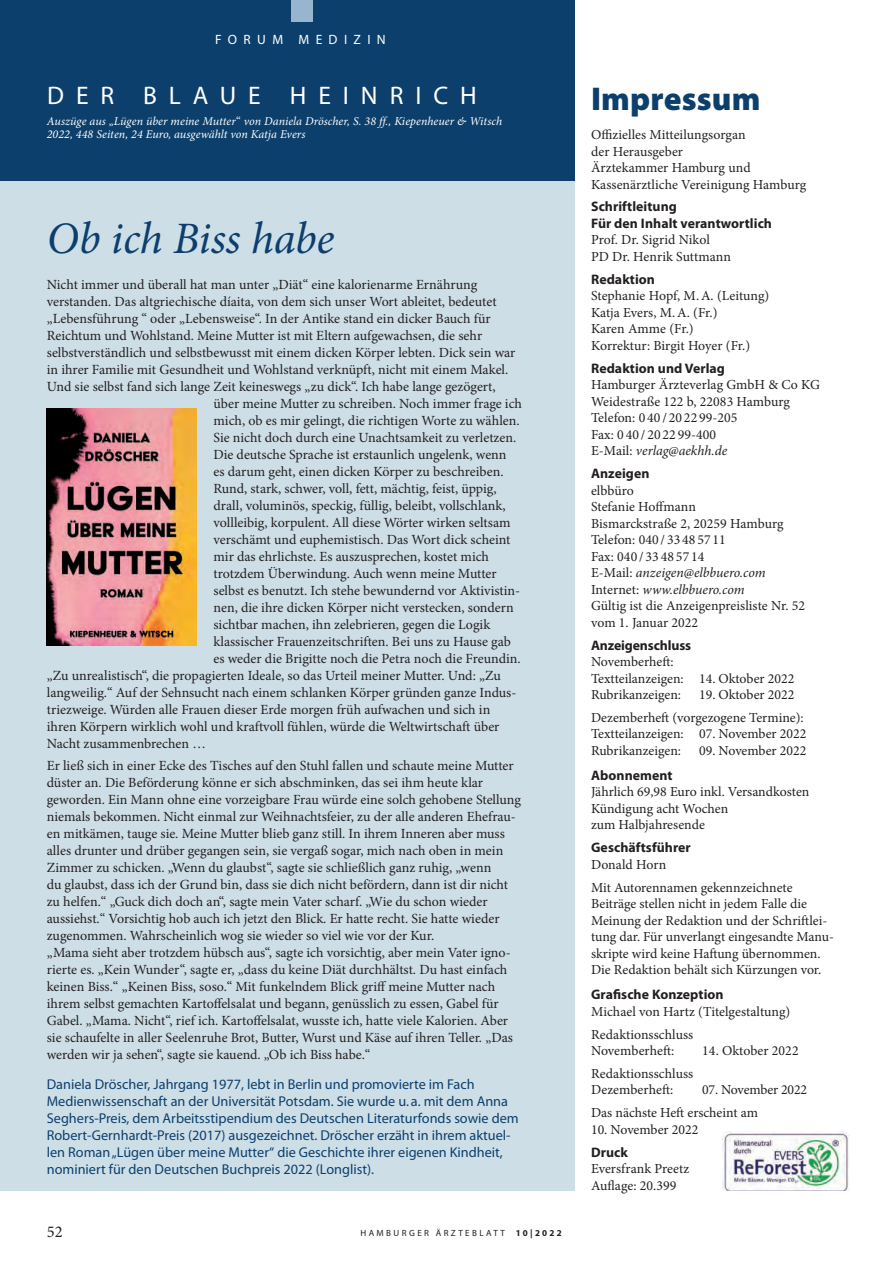
<style>
.page{position:relative;width:893px;height:1263px;background:#fff}
.page>*{position:absolute;margin:0;border:0;box-sizing:border-box;transform-origin:0 0}
.t1{font:italic 45px "Minion Pro";letter-spacing:-.005em;color:#0c3f6c}
.t2{font:900 33px "Myriad Pro";letter-spacing:.005em;color:#0c3f6c}
.t3{font:25.5px "Myriad Pro";letter-spacing:.47em;color:#fff}
.t4{font:16.5px "Minion Pro";color:#231f20}
.t5{font:14.25px/17px "Myriad Pro";color:#0c3f6c}
.t6{font:13.95px/17px "Minion Pro";color:#231f20}
.t7{font:13.8px/16.5px "Minion Pro";color:#231f20}
.t8{font:700 13.8px/16.5px "Myriad Pro";letter-spacing:.005em;color:#231f20}
.t9{font:13.5px "Myriad Pro";letter-spacing:.47em;color:#fff}
.t10{font:italic 12px/12.8px "Minion Pro";letter-spacing:.005em;color:#fff}
.t11{font:9px "Myriad Pro";letter-spacing:.27em;color:#231f20}
.s1{font-style:normal}
.s2{font-weight:700}
.s3{font-family:"Minion Pro";font-weight:400}
.s4{font-family:"Myriad Pro";font-weight:700}
.s5{font-style:italic}
</style>
<div class="page">
<div style="left:0;top:144px;width:574px;height:1047px;background:#cddee7"></div>
<img style="left:47px;top:408px;width:149px;height:238px">
<div style="left:0;top:0;width:574px;height:180px;background:#0c3f6c"></div>
<div style="left:291px;top:0;width:22px;height:21px;background:#98b5d0"></div>
<img style="left:723px;top:1131px;width:126px;height:59px">
<p class="t9" style="left:215px;top:28px;width:172px">FORUM MEDIZIN</p>
<p class="t9" style="left:215px;top:31px;width:172px">FORUM MEDIZIN</p>
<p class="t3" style="left:47px;top:80px;width:431px">DER BLAUE HEINRICH</p>
<p class="t10" style="left:47px;top:115px;width:457px">Auszüge aus „Lügen über meine Mutter<span class="s1">“</span> von Daniela Dröscher, S. 38 ff., Kiepenheuer &amp; Witsch<br>2022, 448 Seiten, 24 Euro, ausgewählt von Katja Evers</p>
<p class="t3" style="left:47px;top:95px;width:431px">DER BLAUE HEINRICH</p>
<p class="t1" style="left:47px;top:208px;width:289px">Ob ich Biss habe</p>
<p class="t6" style="left:47px;top:276px;width:432px">Nicht immer und überall hat man unter „Diät“ eine kalorienarme Ernährung</p>
<p class="t6" style="left:47px;top:293px;width:451px">verstanden. Das altgriechische díaita, von dem sich unser Wort ableitet, bedeutet</p>
<p class="t6" style="left:47px;top:310px;width:445px">„Lebensführung “ oder „Lebensweise“. In der Antike stand ein dicker Bauch für</p>
<p class="t6" style="left:47px;top:327px;width:437px">Reichtum und Wohlstand. Meine Mutter ist mit Eltern aufgewachsen, die sehr</p>
<p class="t6" style="left:47px;top:344px;width:470px">selbstverständlich und selbstbewusst mit einem dicken Körper lebten. Dick sein war</p>
<p class="t6" style="left:47px;top:361px;width:463px">in ihrer Familie mit Gesundheit und Wohlstand verknüpft, nicht mit einem Makel.</p>
<p class="t6" style="left:47px;top:378px;width:450px">Und sie selbst fand sich lange Zeit keineswegs „zu dick“. Ich habe lange gezögert,</p>
<p class="t6" style="left:213px;top:395px;width:310px">über meine Mutter zu schreiben. Noch immer frage ich</p>
<p class="t6" style="left:213px;top:412px;width:308px">mich, ob es mir gelingt, die richtigen Worte zu wählen.</p>
<p class="t6" style="left:213px;top:429px;width:304px">Sie nicht doch durch eine Unachtsamkeit zu verletzen.</p>
<p class="t6" style="left:213px;top:446px;width:295px">Die deutsche Sprache ist erstaunlich ungelenk, wenn</p>
<p class="t6" style="left:213px;top:463px;width:292px">es darum geht, einen dicken Körper zu beschreiben.</p>
<p class="t6" style="left:213px;top:480px;width:285px">Rund, stark, schwer, voll, fett, mächtig, feist, üppig,</p>
<p class="t6" style="left:213px;top:497px;width:294px">drall, voluminös, speckig, füllig, beleibt, vollschlank,</p>
<p class="t6" style="left:213px;top:514px;width:298px">vollleibig, korpulent. All diese Wörter wirken seltsam</p>
<p class="t6" style="left:213px;top:531px;width:299px">verschämt und euphemistisch. Das Wort dick scheint</p>
<p class="t6" style="left:213px;top:548px;width:277px">mir das ehrlichste. Es auszusprechen, kostet mich</p>
<p class="t6" style="left:213px;top:565px;width:285px">trotzdem Überwindung. Auch wenn meine Mutter</p>
<p class="t6" style="left:213px;top:582px;width:308px">selbst es benutzt. Ich stehe bewundernd vor Aktivistin-</p>
<p class="t6" style="left:213px;top:599px;width:302px">nen, die ihre dicken Körper nicht verstecken, sondern</p>
<p class="t6" style="left:213px;top:616px;width:278px">sichtbar machen, ihn zelebrieren, gegen die Logik</p>
<p class="t6" style="left:213px;top:633px;width:299px">klassischer Frauenzeitschriften. Bei uns zu Hause gab</p>
<p class="t6" style="left:213px;top:650px;width:309px">es weder die Brigitte noch die Petra noch die Freundin.</p>
<p class="t6" style="left:47px;top:667px;width:456px">„Zu unrealistisch“, die propagierten Ideale, so das Urteil meiner Mutter. Und: „Zu</p>
<p class="t6" style="left:47px;top:684px;width:471px">langweilig.“ Auf der Sehnsucht nach einem schlanken Körper gründen ganze Indus-</p>
<p class="t6" style="left:47px;top:701px;width:445px">triezweige. Würden alle Frauen dieser Erde morgen früh aufwachen und sich in</p>
<p class="t6" style="left:47px;top:718px;width:454px">ihren Körpern wirklich wohl und kraftvoll fühlen, würde die Weltwirtschaft über</p>
<p class="t6" style="left:47px;top:735px;width:161px">Nacht zusammenbrechen …</p>
<p class="t6" style="left:47px;top:757px;width:476px">Er ließ sich in einer Ecke des Tisches auf den Stuhl fallen und schaute meine Mutter düster an. Die Beförderung könne er sich abschminken, das sei ihm heute klar geworden. Ein Mann ohne eine vorzeigbare Frau würde eine solch gehobene Stellung niemals bekommen. Nicht einmal zur Weihnachtsfeier, zu der alle anderen Ehefrau&shy;en mitkämen, tauge sie. Meine Mutter blieb ganz still. In ihrem Inneren aber muss alles drunter und drüber gegangen sein, sie vergaß sogar, mich nach oben in mein Zimmer zu schicken. „Wenn du glaubst“, sagte sie schließlich ganz ruhig, „wenn<br>du glaubst, dass ich der Grund bin, dass sie dich nicht befördern, dann ist dir nicht zu helfen.“ „Guck dich doch an“, sagte mein Vater scharf. „Wie du schon wieder aussiehst.“ Vorsichtig hob auch ich jetzt den Blick. Er hatte recht. Sie hatte wieder zugenommen. Wahrscheinlich wog sie wieder so viel wie vor der Kur.<br>„Mama sieht aber trotzdem hübsch aus“, sagte ich vorsichtig, aber mein Vater igno&shy;rierte es. „Kein Wunder“, sagte er, „dass du keine Diät durchhältst. Du hast einfach keinen Biss.“ „Keinen Biss, soso.“ Mit funkelndem Blick griff meine Mutter nach ihrem selbst gemachten Kartoffelsalat und begann, genüsslich zu essen, Gabel für Gabel. „Mama. Nicht“, rief ich. Kartoffelsalat, wusste ich, hatte viele Kalorien. Aber sie schaufelte in aller Seelenruhe Brot, Butter, Wurst und Käse auf ihren Teller. „Das werden wir ja sehen“, sagte sie kauend. „Ob ich Biss habe.“</p>
<p class="t5" style="left:47px;top:1075px;width:473px">Daniela Dröscher, Jahrgang 1977, lebt in Berlin und promovierte im Fach Medienwissenschaft an der Universität Potsdam. Sie wurde u. a. mit dem Anna Seghers-Preis, dem Arbeitsstipendium des Deutschen Literaturfonds sowie dem Robert-Gernhardt-Preis (2017) ausgezeichnet. Dröscher erzäht in ihrem aktuel&shy;len Roman „Lügen über meine Mutter“ die Geschichte ihrer eigenen Kindheit, nominiert für den Deutschen Buchpreis 2022 (Longlist).</p>
<p class="t4" style="left:47px;top:1220px;width:17px">52</p>
<p class="t11" style="left:360px;top:1227px;width:203px">HAMBURGER ÄRZTEBLATT <span class="s2">10|2022</span></p>
<p class="t2" style="left:591px;top:80px;width:171px">Impressum</p>
<p class="t7" style="left:591px;top:126px;width:217px">Offizielles Mitteilungsorgan<br>der Herausgeber<br>Ärztekammer Hamburg und<br>Kassenärztliche Vereinigung Hamburg</p>
<p class="t8" style="left:591px;top:198px;width:182px">Schriftleitung<br>Für den Inhalt verantwortlich<br><span class="s3">Prof. Dr. Sigrid Nikol<br>PD Dr. Henrik Suttmann</span></p>
<p class="t7" style="left:591px;top:271px;width:180px"><span class="s4">Redaktion<br></span>Stephanie Hopf, M.A. (Leitung)<br>Katja Evers, M.A. (Fr.)<br>Karen Amme (Fr.)<br>Korrektur: Birgit Hoyer (Fr.)</p>
<p class="t7" style="left:591px;top:360px;width:230px"><span class="s4">Redaktion und Verlag<br></span>Hamburger Ärzteverlag GmbH &amp; Co KG<br>Weidestraße 122 b, 22083 Hamburg<br>Telefon: 0 40 / 20 22 99-205<br>Fax: 0 40 / 20 22 99-400<br>E-Mail: <span class="s5">verlag@aekhh.de</span></p>
<p class="t7" style="left:591px;top:465px;width:216px"><span class="s4">Anzeigen<br></span>elbbüro<br>Stefanie Hoffmann<br>Bismarckstraße 2, 20259 Hamburg<br>Telefon: 040 / 33 48 57 11<br>Fax: 040 / 33 48 57 14<br>E-Mail: <span class="s5">anzeigen@elbbuero.com<br></span>Internet: <span class="s5">www.elbbuero.com<br></span>Gültig ist die Anzeigenpreisliste Nr. 52 vom 1. Januar 2022</p>
<p class="t7" style="left:591px;top:637px;width:205px"><span class="s4">Anzeigenschluss<br></span>Novemberheft:<br>Textteilanzeigen: 14. Oktober 2022<br>Rubrikanzeigen:</p>
<p class="t7" style="left:591px;top:683px;width:214px;line-height:23px;text-indent:108px">19. Oktober 2022<br>Dezemberheft (vorgezogene Termine):</p>
<p class="t7" style="left:591px;top:726px;width:217px">Textteilanzeigen: 07. November 2022<br>Rubrikanzeigen:</p>
<p class="t7" style="left:699px;top:742px;width:109px">09. November 2022</p>
<p class="t7" style="left:591px;top:767px;width:220px"><span class="s4">Abonnement<br></span>Jährlich 69,98 Euro inkl. Versandkosten<br>Kündigung acht Wochen<br>zum Halbjahresende</p>
<p class="t8" style="left:591px;top:839px;width:101px">Geschäftsführer<br><span class="s3">Donald Horn</span></p>
<p class="t7" style="left:591px;top:879px;width:244px">Mit Autorennamen gekennzeichnete Beiträge stellen nicht in jedem Falle die Meinung der Redaktion und der Schriftlei&shy;tung dar. Für unverlangt eingesandte Manu&shy;skripte wird keine Haftung übernommen.<br>Die Redaktion behält sich Kürzungen vor.</p>
<p class="t7" style="left:591px;top:986px;width:201px"><span class="s4">Grafische Konzeption<br></span>Michael von Hartz (Titelgestaltung)</p>
<p class="t7" style="left:591px;top:1026px;width:104px">Redaktionsschluss<br>Novemberheft:</p>
<p class="t7" style="left:702px;top:1042px;width:98px">14. Oktober 2022</p>
<p class="t7" style="left:591px;top:1065px;width:104px">Redaktionsschluss<br>Dezemberheft:</p>
<p class="t7" style="left:591px;top:1079px;width:218px;line-height:22.8px;text-indent:111px">07. November 2022<br>Das nächste Heft erscheint am</p>
<p class="t7" style="left:591px;top:1118px;width:109px;line-height:22.8px">10. November 2022<br><span class="s4">Druck</span></p>
<p class="t7" style="left:591px;top:1161px;width:100px">Eversfrank Preetz<br>Auflage: 20.399</p>
</div>
